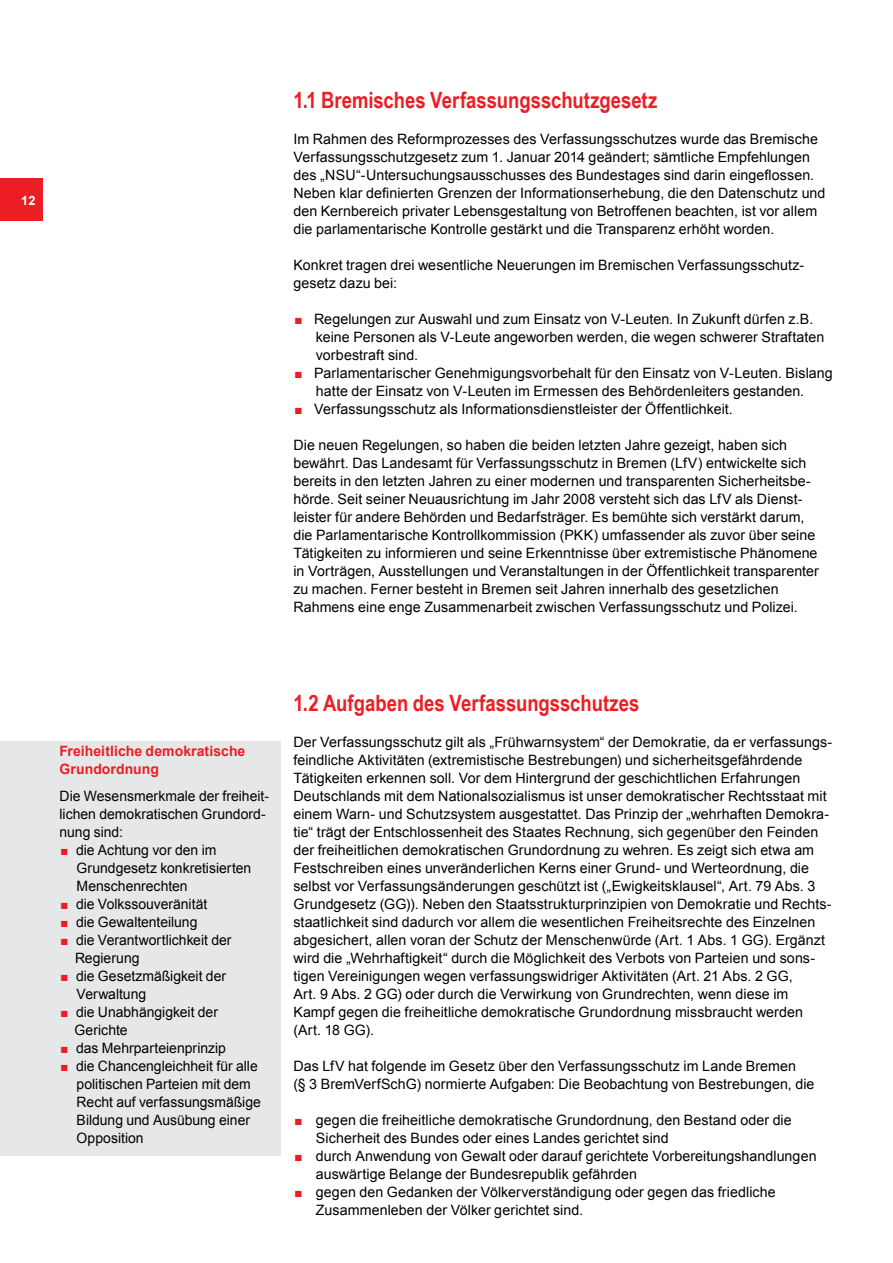
<style>
.page{position:relative;width:893px;height:1263px;background:#fff}
.page>*{position:absolute;margin:0;border:0;box-sizing:border-box;transform-origin:0 0}
.t1{font:700 22.5px "Arial Narrow";color:#ed1d24}
.t2{font:14.25px/18px "Arial";letter-spacing:.005em;color:#000}
.t3{font:700 14.25px/18px "Arial";letter-spacing:.005em;color:#ed1d24}
.t4{font:700 12.75px "Arial";color:#fff}
.s1{font-weight:900;font-size:30px;color:#ed1d24}
</style>
<div class="page">
<div style="left:0;top:741px;width:281px;height:415px;background:#e6e7e8"></div>
<div style="left:0;top:179px;width:43px;height:42px;background:#ed1d24"></div>
<p class="t4" style="left:21px;top:192px;width:16px">12</p>
<h1 class="t1" style="left:293px;top:83px;width:365px">1.1 Bremisches Verfassungsschutzgesetz</h1>
<p class="t2" style="left:293px;top:130px;width:534px">Im Rahmen des Reformprozesses des Verfassungsschutzes wurde das Bremische Verfassungsschutzgesetz zum 1. Januar 2014 geändert; sämtliche Empfehlungen des „NSU“-Untersuchungsausschusses des Bundestages sind darin eingeflossen.<br>Neben klar definierten Grenzen der Informationserhebung, die den Datenschutz und den Kernbereich privater Lebensgestaltung von Betroffenen beachten, ist vor allem die parlamentarische Kontrolle gestärkt und die Transparenz erhöht worden.</p>
<p class="t2" style="left:293px;top:256px;width:512px">Konkret tragen drei wesentliche Neuerungen im Bremischen Verfassungsschutz&shy;gesetz dazu bei:</p>
<p class="t2" style="left:293px;top:310px;width:521px"><span class="s1">.</span> Regelungen zur Auswahl und zum Einsatz von V-Leuten. In Zukunft dürfen z.B.</p>
<p class="t2" style="left:316px;top:328px;width:510px">keine Personen als V-Leute angeworben werden, die wegen schwerer Straftaten</p>
<p class="t2" style="left:316px;top:346px;width:104px">vorbestraft sind.</p>
<p class="t2" style="left:293px;top:364px;width:541px"><span class="s1">.</span> Parlamentarischer Genehmigungsvorbehalt für den Einsatz von V-Leuten. Bislang</p>
<p class="t2" style="left:316px;top:382px;width:490px">hatte der Einsatz von V-Leuten im Ermessen des Behördenleiters gestanden.</p>
<p class="t2" style="left:293px;top:400px;width:441px"><span class="s1">.</span> Verfassungsschutz als Informationsdienstleister der Öffentlichkeit.</p>
<p class="t2" style="left:293px;top:436px;width:527px">Die neuen Regelungen, so haben die beiden letzten Jahre gezeigt, haben sich bewährt. Das Landesamt für Verfassungsschutz in Bremen (LfV) entwickelte sich bereits in den letzten Jahren zu einer modernen und transparenten Sicherheitsbe&shy;hörde. Seit seiner Neuausrichtung im Jahr 2008 versteht sich das LfV als Dienst&shy;leister für andere Behörden und Bedarfsträger. Es bemühte sich verstärkt darum, die Parlamentarische Kontrollkommission (PKK) umfassender als zuvor über seine Tätigkeiten zu informieren und seine Erkenntnisse über extremistische Phänomene in Vorträgen, Ausstellungen und Veranstaltungen in der Öffentlichkeit transparenter zu machen. Ferner besteht in Bremen seit Jahren innerhalb des gesetzlichen Rahmens eine enge Zusammenarbeit zwischen Verfassungsschutz und Polizei.</p>
<p class="t3" style="left:60px;top:742px;width:187px">Freiheitliche demokratische<br>Grundordnung</p>
<p class="t2" style="left:60px;top:787px;width:211px">Die Wesensmerkmale der freiheit&shy;lichen demokratischen Grundord&shy;nung sind:<br><span class="s1">.</span> die Achtung vor den im</p>
<p class="t2" style="left:77px;top:859px;width:176px">Grundgesetz konkretisierten</p>
<p class="t2" style="left:77px;top:877px;width:113px">Menschenrechten</p>
<p class="t2" style="left:60px;top:895px;width:149px"><span class="s1">.</span> die Volkssouveränität</p>
<p class="t2" style="left:60px;top:913px;width:139px"><span class="s1">.</span> die Gewaltenteilung</p>
<p class="t2" style="left:60px;top:931px;width:174px"><span class="s1">.</span> die Verantwortlichkeit der</p>
<p class="t2" style="left:75px;top:949px;width:66px">Regierung</p>
<p class="t2" style="left:60px;top:967px;width:168px"><span class="s1">.</span> die Gesetzmäßigkeit der</p>
<p class="t2" style="left:77px;top:985px;width:71px">Verwaltung</p>
<p class="t2" style="left:60px;top:1003px;width:160px"><span class="s1">.</span> die Unabhängigkeit der</p>
<p class="t2" style="left:75px;top:1021px;width:55px">Gerichte</p>
<p class="t2" style="left:60px;top:1039px;width:168px"><span class="s1">.</span> das Mehrparteienprinzip</p>
<p class="t2" style="left:60px;top:1057px;width:200px"><span class="s1">.</span> die Chancengleichheit für alle</p>
<p class="t2" style="left:77px;top:1075px;width:176px">politischen Parteien mit dem</p>
<p class="t2" style="left:77px;top:1093px;width:186px">Recht auf verfassungsmäßige</p>
<p class="t2" style="left:77px;top:1111px;width:175px">Bildung und Ausübung einer</p>
<p class="t2" style="left:77px;top:1129px;width:69px">Opposition</p>
<h1 class="t1" style="left:293px;top:686px;width:347px">1.2 Aufgaben des Verfassungsschutzes</h1>
<p class="t2" style="left:293px;top:733px;width:540px">Der Verfassungsschutz gilt als „Frühwarnsystem“ der Demokratie, da er verfassungs&shy;feindliche Aktivitäten (extremistische Bestrebungen) und sicherheitsgefährdende Tätigkeiten erkennen soll. Vor dem Hintergrund der geschichtlichen Erfahrungen Deutschlands mit dem Nationalsozialismus ist unser demokratischer Rechtsstaat mit einem Warn- und Schutzsystem ausgestattet. Das Prinzip der „wehrhaften Demokra&shy;tie“ trägt der Entschlossenheit des Staates Rechnung, sich gegenüber den Feinden der freiheitlichen demokratischen Grundordnung zu wehren. Es zeigt sich etwa am Festschreiben eines unveränderlichen Kerns einer Grund- und Werteordnung, die selbst vor Verfassungsänderungen geschützt ist („Ewigkeitsklausel“, Art. 79 Abs. 3<br>Grundgesetz (GG)). Neben den Staatsstrukturprinzipien von Demokratie und Rechts&shy;staatlichkeit sind dadurch vor allem die wesentlichen Freiheitsrechte des Einzelnen abgesichert, allen voran der Schutz der Menschenwürde (Art. 1 Abs. 1 GG). Ergänzt wird die „Wehrhaftigkeit“ durch die Möglichkeit des Verbots von Parteien und sons&shy;tigen Vereinigungen wegen verfassungswidriger Aktivitäten (Art. 21 Abs. 2 GG,<br>Art. 9 Abs. 2 GG) oder durch die Verwirkung von Grundrechten, wenn diese im Kampf gegen die freiheitliche demokratische Grundordnung missbraucht werden (Art. 18 GG).</p>
<p class="t2" style="left:293px;top:1057px;width:523px">Das LfV hat folgende im Gesetz über den Verfassungsschutz im Lande Bremen<br>(§ 3 BremVerfSchG) normierte Aufgaben: Die Beobachtung von Bestrebungen, die</p>
<p class="t2" style="left:293px;top:1111px;width:500px"><span class="s1">.</span> gegen die freiheitliche demokratische Grundordnung, den Bestand oder die</p>
<p class="t2" style="left:316px;top:1129px;width:354px">Sicherheit des Bundes oder eines Landes gerichtet sind</p>
<p class="t2" style="left:293px;top:1147px;width:525px"><span class="s1">.</span> durch Anwendung von Gewalt oder darauf gerichtete Vorbereitungshandlungen</p>
<p class="t2" style="left:316px;top:1165px;width:323px">auswärtige Belange der Bundesrepublik gefährden</p>
<p class="t2" style="left:293px;top:1183px;width:484px"><span class="s1">.</span> gegen den Gedanken der Völkerverständigung oder gegen das friedliche</p>
<p class="t2" style="left:316px;top:1201px;width:269px">Zusammenleben der Völker gerichtet sind.</p>
</div>
